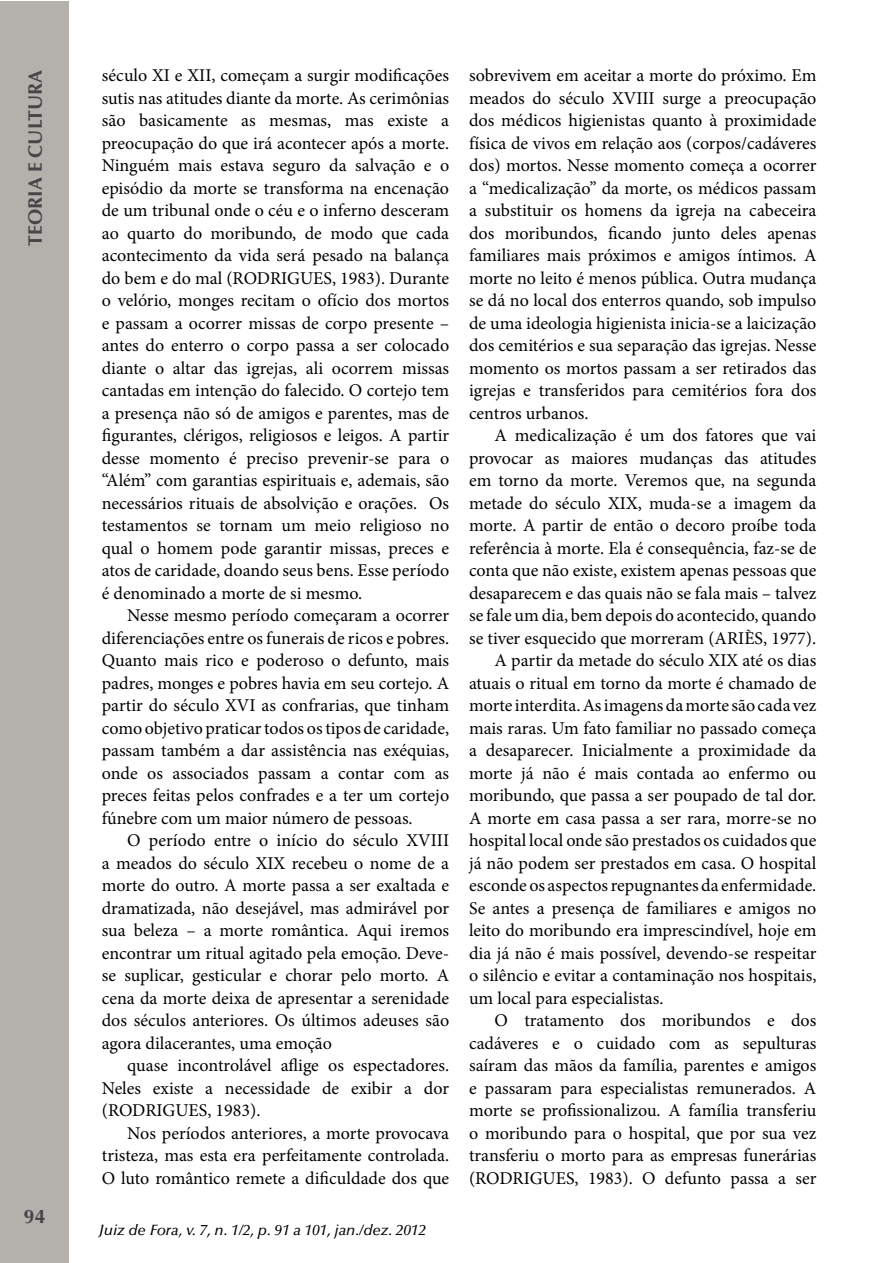
<style>
.page{position:relative;width:893px;height:1263px;background:#fff}
.page>*{position:absolute;margin:0;border:0;box-sizing:border-box;transform-origin:0 0}
.t1{font:700 19.5px "Optima LT Std";color:#464547}
.t2{font:18px/22.5px "Minion Pro";color:#000;text-align:justify}
.t3{font:italic 500 15px "Optima LT Std";color:#000}
</style>
<div class="page">
<div style="left:1px;top:1px;width:68px;height:1262px;background:#b4b1ad"></div>
<p class="t1" style="left:24px;top:246px;width:177px;rotate:-90deg">TEORIA E CULTURA</p>
<p class="t1" style="left:24px;top:1205px;width:23px">94</p>
<p class="t2" style="left:102px;top:64px;width:349px">século XI e XII, começam a surgir modificações sutis nas atitudes diante da morte. As cerimônias são basicamente as mesmas, mas existe a preocupação do que irá acontecer após a morte.<br>Ninguém mais estava seguro da salvação e o episódio da morte se transforma na encenação de um tribunal onde o céu e o inferno desceram ao quarto do moribundo, de modo que cada acontecimento da vida será pesado na balança do bem e do mal (RODRIGUES, 1983). Durante o velório, monges recitam o ofício dos mortos e passam a ocorrer missas de corpo presente – antes do enterro o corpo passa a ser colocado diante o altar das igrejas, ali ocorrem missas cantadas em intenção do falecido. O cortejo tem a presença não só de amigos e parentes, mas de figurantes, clérigos, religiosos e leigos. A partir desse momento é preciso prevenir-se para o “Além” com garantias espirituais e, ademais, são necessários rituais de absolvição e orações. Os testamentos se tornam um meio religioso no qual o homem pode garantir missas, preces e atos de caridade, doando seus bens. Esse período é denominado a morte de si mesmo.</p>
<p class="t2" style="left:102px;top:604px;width:349px;text-indent:26px">Nesse mesmo período começaram a ocorrer diferenciações entre os funerais de ricos e pobres.<br>Quanto mais rico e poderoso o defunto, mais padres, monges e pobres havia em seu cortejo. A partir do século XVI as confrarias, que tinham como objetivo praticar todos os tipos de caridade, passam também a dar assistência nas exéquias, onde os associados passam a contar com as preces feitas pelos confrades e a ter um cortejo fúnebre com um maior número de pessoas.</p>
<p class="t2" style="left:102px;top:829px;width:349px;text-indent:26px">O período entre o início do século XVIII a meados do século XIX recebeu o nome de a morte do outro. A morte passa a ser exaltada e dramatizada, não desejável, mas admirável por sua beleza – a morte romântica. Aqui iremos encontrar um ritual agitado pela emoção. Deve&shy;se suplicar, gesticular e chorar pelo morto. A cena da morte deixa de apresentar a serenidade dos séculos anteriores. Os últimos adeuses são agora dilacerantes, uma emoção</p>
<p class="t2" style="left:102px;top:1054px;width:349px;text-indent:26px">quase incontrolável aflige os espectadores.<br>Neles existe a necessidade de exibir a dor (RODRIGUES, 1983).</p>
<p class="t2" style="left:102px;top:1122px;width:349px;text-indent:26px">Nos períodos anteriores, a morte provocava tristeza, mas esta era perfeitamente controlada.<br>O luto romântico remete a dificuldade dos que</p>
<p class="t3" style="left:99px;top:1221px;width:329px">Juiz de Fora, v. 7, n. 1/2, p. 91 a 101, jan./dez. 2012</p>
<p class="t2" style="left:469px;top:64px;width:349px">sobrevivem em aceitar a morte do próximo. Em meados do século XVIII surge a preocupação dos médicos higienistas quanto à proximidade física de vivos em relação aos (corpos/cadáveres dos) mortos. Nesse momento começa a ocorrer a “medicalização” da morte, os médicos passam a substituir os homens da igreja na cabeceira dos moribundos, ficando junto deles apenas familiares mais próximos e amigos íntimos. A morte no leito é menos pública. Outra mudança se dá no local dos enterros quando, sob impulso de uma ideologia higienista inicia-se a laicização dos cemitérios e sua separação das igrejas. Nesse momento os mortos passam a ser retirados das igrejas e transferidos para cemitérios fora dos centros urbanos.</p>
<p class="t2" style="left:495px;top:424px;width:323px">A medicalização é um dos fatores que vai</p>
<p class="t2" style="left:469px;top:447px;width:349px">provocar as maiores mudanças das atitudes</p>
<p class="t2" style="left:469px;top:469px;width:349px">em torno da morte. Veremos que, na segunda</p>
<p class="t2" style="left:469px;top:492px;width:349px">metade do século XIX, muda-se a imagem da</p>
<p class="t2" style="left:469px;top:514px;width:349px">morte. A partir de então o decoro proíbe toda</p>
<p class="t2" style="left:469px;top:537px;width:349px">referência à morte. Ela é consequência, faz-se de</p>
<p class="t2" style="left:469px;top:559px;width:349px">conta que não existe, existem apenas pessoas que</p>
<p class="t2" style="left:469px;top:582px;width:349px">desaparecem e das quais não se fala mais – talvez</p>
<p class="t2" style="left:469px;top:604px;width:349px">se fale um dia, bem depois do acontecido, quando</p>
<p class="t2" style="left:469px;top:627px;width:349px">se tiver esquecido que morreram (ARIÈS, 1977).</p>
<p class="t2" style="left:495px;top:649px;width:323px">A partir da metade do século XIX até os dias</p>
<p class="t2" style="left:469px;top:672px;width:349px">atuais o ritual em torno da morte é chamado de</p>
<p class="t2" style="left:469px;top:694px;width:349px">morte interdita. As imagens da morte são cada vez</p>
<p class="t2" style="left:469px;top:717px;width:349px">mais raras. Um fato familiar no passado começa</p>
<p class="t2" style="left:469px;top:739px;width:349px">a desaparecer. Inicialmente a proximidade da</p>
<p class="t2" style="left:469px;top:762px;width:349px">morte já não é mais contada ao enfermo ou</p>
<p class="t2" style="left:469px;top:784px;width:349px">moribundo, que passa a ser poupado de tal dor.</p>
<p class="t2" style="left:469px;top:807px;width:349px">A morte em casa passa a ser rara, morre-se no</p>
<p class="t2" style="left:469px;top:829px;width:349px">hospital local onde são prestados os cuidados que</p>
<p class="t2" style="left:469px;top:852px;width:349px">já não podem ser prestados em casa. O hospital</p>
<p class="t2" style="left:469px;top:874px;width:349px">esconde os aspectos repugnantes da enfermidade.</p>
<p class="t2" style="left:469px;top:897px;width:349px">Se antes a presença de familiares e amigos no</p>
<p class="t2" style="left:469px;top:919px;width:349px">leito do moribundo era imprescindível, hoje em</p>
<p class="t2" style="left:469px;top:942px;width:349px">dia já não é mais possível, devendo-se respeitar</p>
<p class="t2" style="left:469px;top:964px;width:349px">o silêncio e evitar a contaminação nos hospitais,</p>
<p class="t2" style="left:469px;top:987px;width:196px">um local para especialistas.</p>
<p class="t2" style="left:495px;top:1009px;width:323px">O tratamento dos moribundos e dos</p>
<p class="t2" style="left:469px;top:1032px;width:349px">cadáveres e o cuidado com as sepulturas</p>
<p class="t2" style="left:469px;top:1054px;width:349px">saíram das mãos da família, parentes e amigos</p>
<p class="t2" style="left:469px;top:1077px;width:349px">e passaram para especialistas remunerados. A</p>
<p class="t2" style="left:469px;top:1099px;width:349px">morte se profissionalizou. A família transferiu</p>
<p class="t2" style="left:469px;top:1122px;width:349px">o moribundo para o hospital, que por sua vez</p>
<p class="t2" style="left:469px;top:1144px;width:349px">transferiu o morto para as empresas funerárias</p>
<p class="t2" style="left:469px;top:1167px;width:349px">(RODRIGUES, 1983). O defunto passa a ser</p>
</div>
